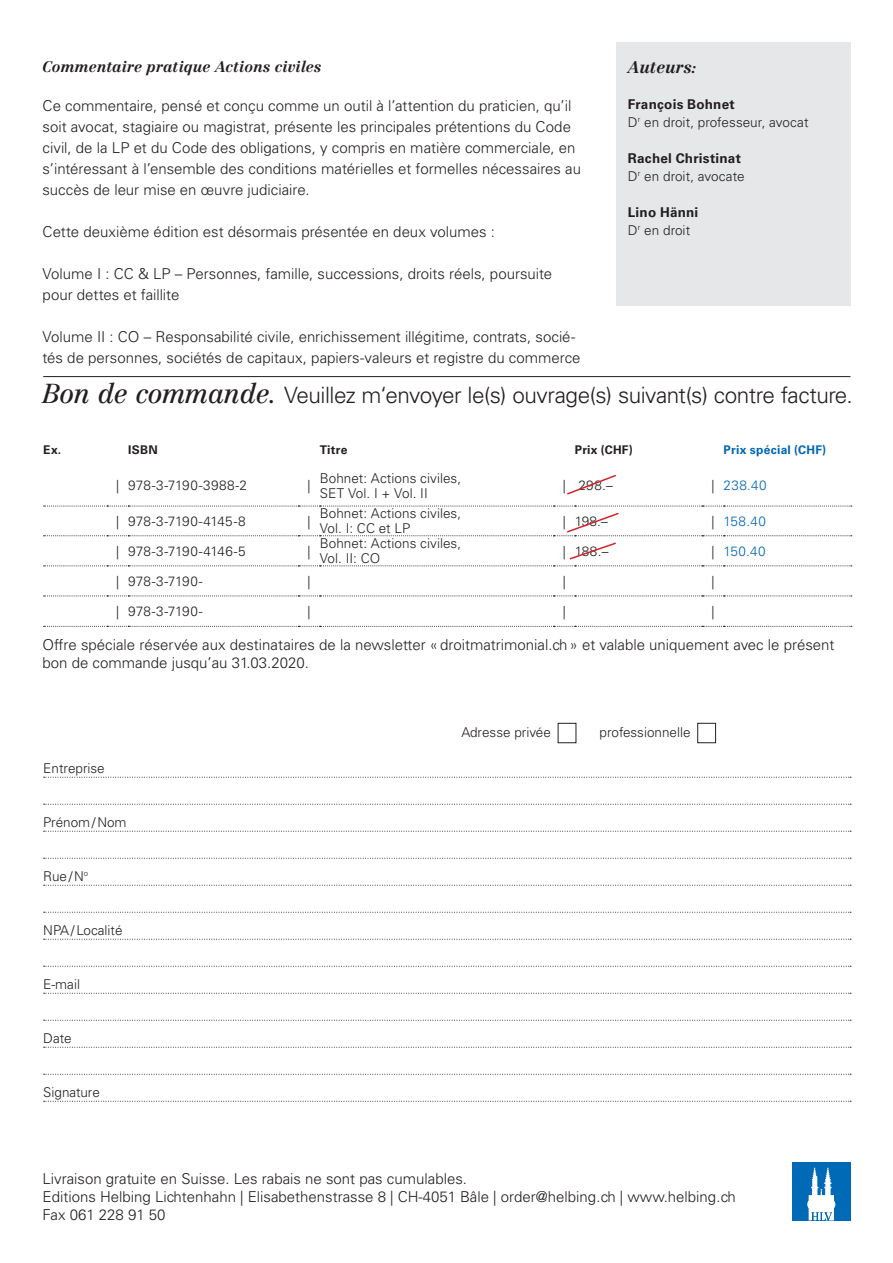
<style>
.page{position:relative;width:893px;height:1263px;background:#fff}
.page>*{position:absolute;margin:0;border:0;box-sizing:border-box;transform-origin:0 0}
.t1{font:300 22.5px "Univers LT Std";letter-spacing:-.02em;color:#231f20}
.t2{font:italic 700 16.5px "Centennial LT Std";color:#231f20}
.t3{font:300 15px/21px "Univers LT Std";color:#231f20}
.t4{font:italic 700 15px "Centennial LT Std";letter-spacing:.005em;color:#231f20}
.t5{font:300 13.5px/15px "Univers LT Std";color:#231f20}
.t6{font:700 13.5px/18px "Univers LT Std";letter-spacing:.015em;color:#231f20}
.t7{font:300 13.5px "Univers LT Std";letter-spacing:.03em;color:#0166b3}
.t8{font:300 13.5px "Univers LT Std";letter-spacing:.02em;color:#231f20}
.t9{font:700 12px "Univers LT Std";letter-spacing:.02em;color:#231f20}
.t10{font:700 12px "Univers LT Std";letter-spacing:.025em;color:#0166b3}
.s1{font-weight:700}
.s2{font-weight:300}
.s3{font-family:"Centennial LT Std";font-weight:400;font-style:italic;font-size:27px}
</style>
<div class="page">
<hr style="left:43px;top:376px;width:807px;height:1px;background:#231f20">
<svg style="left:44px;top:777px;width:807px;height:1px"></svg>
<svg style="left:44px;top:804px;width:807px;height:1px"></svg>
<svg style="left:44px;top:831px;width:807px;height:1px"></svg>
<svg style="left:44px;top:858px;width:807px;height:1px"></svg>
<svg style="left:44px;top:885px;width:807px;height:1px"></svg>
<svg style="left:44px;top:912px;width:807px;height:1px"></svg>
<svg style="left:44px;top:939px;width:807px;height:1px"></svg>
<svg style="left:44px;top:966px;width:807px;height:1px"></svg>
<svg style="left:44px;top:993px;width:807px;height:1px"></svg>
<svg style="left:44px;top:1020px;width:807px;height:1px"></svg>
<svg style="left:44px;top:1047px;width:807px;height:1px"></svg>
<svg style="left:44px;top:1074px;width:807px;height:1px"></svg>
<svg style="left:44px;top:1101px;width:807px;height:1px"></svg>
<div style="left:616px;top:43px;width:234px;height:263px;background:#e6e7e9"></div>
<div style="left:558px;top:723px;width:18px;height:20px;border:1px solid #231f20"></div>
<div style="left:697px;top:723px;width:19px;height:20px;border:1px solid #231f20"></div>
<svg style="left:44px;top:596px;width:808px;height:1px"></svg>
<svg style="left:44px;top:626px;width:808px;height:1px"></svg>
<svg style="left:567px;top:474px;width:49px;height:21px"></svg>
<svg style="left:44px;top:506px;width:808px;height:61px"></svg>
<div style="left:792px;top:1162px;width:58px;height:58px;background:#016ab6"></div>
<svg style="left:807px;top:1167px;width:28px;height:53px"></svg>
<p class="t4" style="left:43px;top:58px;width:280px">Commentaire pratique Actions civiles</p>
<p class="t3" style="left:43px;top:95px;width:540px">Ce commentaire, pensé et conçu comme un outil à l’attention du praticien, qu’il soit avocat, stagiaire ou magistrat, présente les principales prétentions du Code civil, de la LP et du Code des obligations, y compris en matière commerciale, en s’intéressant à l’ensemble des conditions matérielles et formelles nécessaires au succès de leur mise en œuvre judiciaire.</p>
<p class="t3" style="left:43px;top:221px;width:454px">Cette deuxième édition est désormais présentée en deux volumes :</p>
<p class="t3" style="left:43px;top:263px;width:511px">Volume I : CC &amp; LP – Personnes, famille, successions, droits réels, poursuite pour dettes et faillite</p>
<p class="t3" style="left:43px;top:326px;width:540px">Volume II : CO – Responsabilité civile, enrichissement illégitime, contrats, socié&shy;tés de personnes, sociétés de capitaux, papiers-valeurs et registre du commerce</p>
<p class="t2" style="left:628px;top:57px;width:70px">Auteurs:</p>
<p class="t5" style="left:628px;top:95px;width:182px;line-height:18px"><span class="s1">François Bohnet<br></span>D<sup>r</sup> en droit, professeur, avocat</p>
<p class="t6" style="left:628px;top:149px;width:118px">Rachel Christinat<br><span class="s2">D</span><sup>r</sup> <span class="s2">en droit, avocate</span></p>
<p class="t6" style="left:628px;top:203px;width:72px">Lino Hänni<br><span class="s2">D</span><sup>r</sup> <span class="s2">en droit</span></p>
<p class="t1" style="left:43px;top:381px;width:811px"><span class="s3">Bon de commande.</span> Veuillez m‘envoyer le(s) ouvrage(s) suivant(s) contre facture.</p>
<p class="t9" style="left:43px;top:443px;width:19px">Ex.</p>
<p class="t9" style="left:128px;top:443px;width:31px">ISBN</p>
<p class="t9" style="left:320px;top:443px;width:29px">Titre</p>
<p class="t9" style="left:575px;top:443px;width:59px">Prix (CHF)</p>
<p class="t10" style="left:724px;top:443px;width:104px">Prix spécial (CHF)</p>
<p class="t5" style="left:116px;top:478px;width:4px">|</p>
<p class="t8" style="left:128px;top:477px;width:120px">978-3-7190-3988-2</p>
<p class="t5" style="left:308px;top:478px;width:4px">|</p>
<p class="t5" style="left:320px;top:470px;width:143px">Bohnet: Actions civiles,<br>SET Vol. I + Vol. II</p>
<p class="t5" style="left:563px;top:478px;width:4px">|</p>
<p class="t5" style="left:579px;top:478px;width:36px">298.–</p>
<p class="t5" style="left:711px;top:478px;width:4px">|</p>
<p class="t7" style="left:724px;top:477px;width:45px">238.40</p>
<p class="t5" style="left:116px;top:513px;width:4px">|</p>
<p class="t5" style="left:128px;top:513px;width:119px">978-3-7190-4145-8</p>
<p class="t5" style="left:308px;top:513px;width:4px">|</p>
<p class="t5" style="left:320px;top:506px;width:143px">Bohnet: Actions civiles,<br>Vol. I: CC et LP</p>
<p class="t5" style="left:563px;top:513px;width:4px">|</p>
<p class="t5" style="left:575px;top:513px;width:35px">198.–</p>
<p class="t5" style="left:711px;top:513px;width:4px">|</p>
<p class="t7" style="left:724px;top:513px;width:44px">158.40</p>
<p class="t5" style="left:116px;top:543px;width:4px">|</p>
<p class="t5" style="left:128px;top:543px;width:119px">978-3-7190-4146-5</p>
<p class="t5" style="left:308px;top:543px;width:4px">|</p>
<p class="t5" style="left:320px;top:536px;width:143px">Bohnet: Actions civiles,<br>Vol. II: CO</p>
<p class="t5" style="left:563px;top:543px;width:4px">|</p>
<p class="t5" style="left:575px;top:543px;width:35px">188.–</p>
<p class="t5" style="left:711px;top:543px;width:4px">|</p>
<p class="t7" style="left:724px;top:543px;width:44px">150.40</p>
<p class="t5" style="left:116px;top:573px;width:4px">|</p>
<p class="t5" style="left:128px;top:573px;width:76px">978-3-7190-</p>
<p class="t5" style="left:308px;top:573px;width:4px">|</p>
<p class="t5" style="left:563px;top:573px;width:4px">|</p>
<p class="t5" style="left:711px;top:573px;width:4px">|</p>
<p class="t5" style="left:116px;top:604px;width:4px">|</p>
<p class="t5" style="left:128px;top:604px;width:76px">978-3-7190-</p>
<p class="t5" style="left:308px;top:604px;width:4px">|</p>
<p class="t5" style="left:563px;top:604px;width:4px">|</p>
<p class="t5" style="left:711px;top:604px;width:4px">|</p>
<p class="t3" style="left:43px;top:635px;width:793px;line-height:18px">Offre spéciale réservée aux destinataires de la newsletter «droitmatrimonial.ch» et valable uniquement avec le présent bon de commande jusqu’au 31.03.2020.</p>
<p class="t5" style="left:43px;top:760px;width:63px">Entreprise</p>
<p class="t5" style="left:43px;top:814px;width:85px">Prénom/Nom</p>
<p class="t5" style="left:43px;top:868px;width:46px">Rue/N<sup>o</sup></p>
<p class="t5" style="left:43px;top:922px;width:81px">NPA/Localité</p>
<p class="t5" style="left:43px;top:976px;width:38px">E-mail</p>
<p class="t5" style="left:43px;top:1030px;width:30px">Date</p>
<p class="t5" style="left:43px;top:1084px;width:58px">Signature</p>
<p class="t5" style="left:461px;top:725px;width:91px">Adresse privée</p>
<p class="t5" style="left:600px;top:725px;width:92px">professionnelle</p>
<p class="t3" style="left:43px;top:1170px;width:695px;line-height:18px">Livraison gratuite en Suisse. Les rabais ne sont pas cumulables.<br>Editions Helbing Lichtenhahn | Elisabethenstrasse 8 | CH-4051 Bâle | order@helbing.ch | www.helbing.ch<br>Fax 061 228 91 50</p>
</div>
